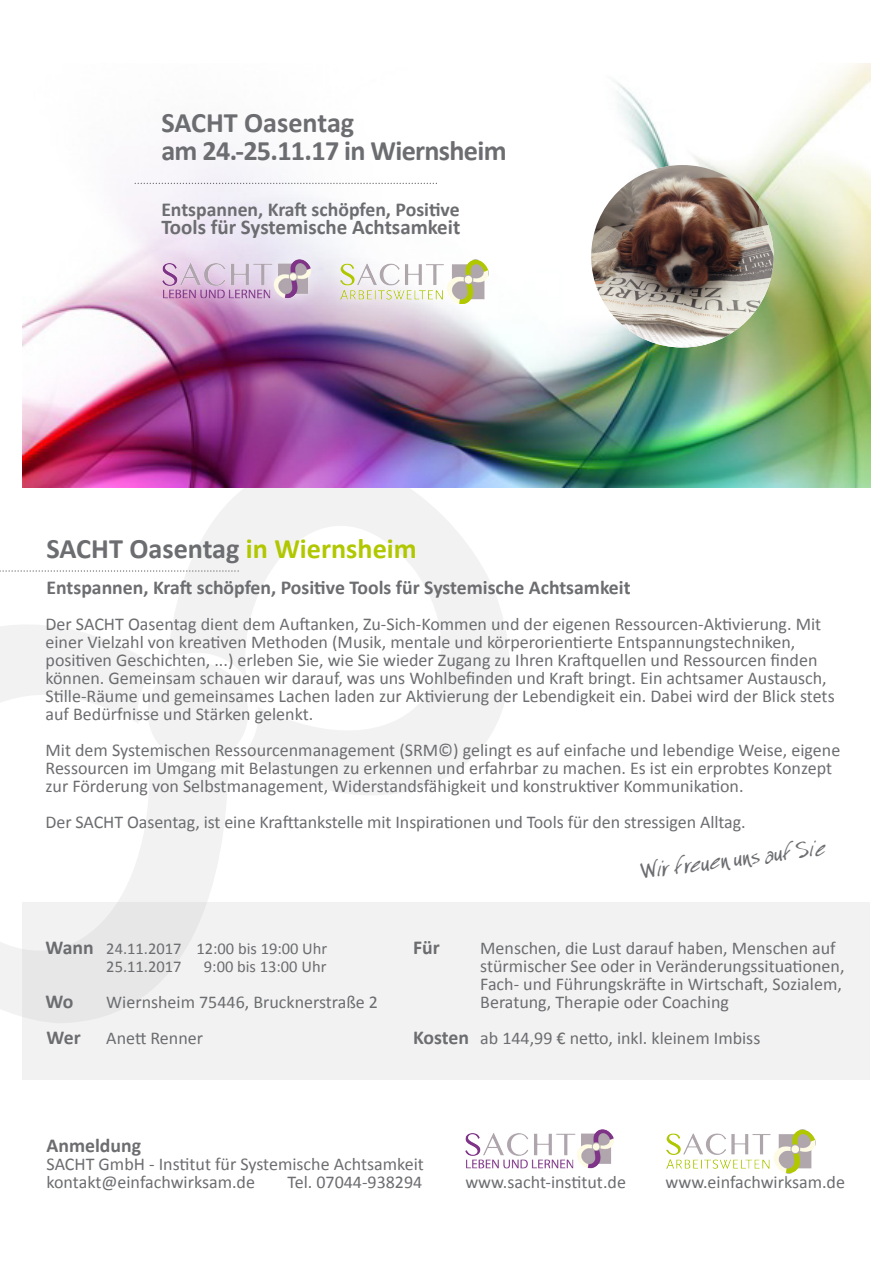
<style>
.page{position:relative;width:893px;height:1263px;background:#fff}
.page>*{position:absolute;margin:0;border:0;box-sizing:border-box;transform-origin:0 0}
.t1{font:29.4px "Especial Kay";color:#6c6d70}
.t2{font:700 28.2px/28.2px "Calibri";letter-spacing:-.025em;color:#6c6d70}
.t3{font:700 28.2px "Calibri";color:#6c6d70}
.t4{font:700 21px "Calibri";color:#6c6d70}
.t5{font:700 19.8px/36px "Calibri";color:#6c6d70}
.t6{font:18px/18px "Calibri";color:#6c6d70}
.t7{font:16.5px/18px "Calibri";color:#6c6d70}
.s1{color:#b1c800}
</style>
<div class="page">
<svg style="left:197px;top:488px;width:312px;height:307px"></svg>
<svg style="left:0;top:550px;width:228px;height:473px"></svg>
<svg style="left:143px;top:658px;width:110px;height:110px"></svg>
<img style="left:23px;top:64px;width:847px;height:424px">
<svg style="left:135px;top:183px;width:302px;height:1px"></svg>
<img style="left:591px;top:165px;width:183px;height:182px;border-radius:91px">
<svg style="left:330px;top:250px;width:169px;height:64px"></svg>
<img style="left:338px;top:258px;width:152px;height:46px">
<div style="left:145px;top:242px;width:183px;height:74px;background:#fff;opacity:.75"></div>
<img style="left:161px;top:257px;width:152px;height:47px">
<div style="left:23px;top:902px;width:847px;height:178px;background:#f2f2f3"></div>
<svg style="left:0;top:570px;width:239px;height:2px"></svg>
<img style="left:666px;top:1129px;width:150px;height:45px">
<img style="left:465px;top:1129px;width:149px;height:40px">
<h2 class="t2" style="left:161px;top:111px;width:347px">SACHT Oasentag<br>am 24.-25.11.17 in Wiernsheim</h2>
<p class="t5" style="left:161px;top:193px;width:300px">Entspannen, Kraft schöpfen, Positive</p>
<p class="t4" style="left:161px;top:218px;width:300px">Tools für Systemische Achtsamkeit</p>
<h2 class="t3" style="left:47px;top:537px;width:372px">SACHT Oasentag <span class="s1">in Wiernsheim</span></h2>
<p class="t5" style="left:47px;top:571px;width:585px">Entspannen, Kraft schöpfen, Positive Tools für Systemische Achtsamkeit</p>
<p class="t6" style="left:46px;top:617px;width:791px">Der SACHT Oasentag dient dem Auftanken, Zu-Sich-Kommen und der eigenen Ressourcen-Aktivierung. Mit einer Vielzahl von kreativen Methoden (Musik, mentale und körperorientierte Entspannungstechniken, positiven Geschichten, ...) erleben Sie, wie Sie wieder Zugang zu Ihren Kraftquellen und Ressourcen finden können. Gemeinsam schauen wir darauf, was uns Wohlbefinden und Kraft bringt. Ein achtsamer Austausch, Stille-Räume und gemeinsames Lachen laden zur Aktivierung der Lebendigkeit ein. Dabei wird der Blick stets auf Bedürfnisse und Stärken gelenkt.</p>
<p class="t6" style="left:46px;top:743px;width:796px">Mit dem Systemischen Ressourcenmanagement (SRM©) gelingt es auf einfache und lebendige Weise, eigene<br>Ressourcen im Umgang mit Belastungen zu erkennen und erfahrbar zu machen. Es ist ein erprobtes Konzept zur Förderung von Selbstmanagement, Widerstandsfähigkeit und konstruktiver Kommunikation.</p>
<p class="t6" style="left:46px;top:815px;width:701px">Der SACHT Oasentag, ist eine Krafttankstelle mit Inspirationen und Tools für den stressigen Alltag.</p>
<p class="t5" style="left:46px;top:931px;width:50px">Wann</p>
<p class="t5" style="left:46px;top:985px;width:37px">Wo<br>Wer</p>
<p class="t7" style="left:106px;top:941px;width:223px">24.11.2017 12:00 bis 19:00 Uhr<br>25.11.2017</p>
<p class="t7" style="left:204px;top:959px;width:124px">9:00 bis 13:00 Uhr</p>
<p class="t6" style="left:106px;top:986px;width:273px;line-height:36px">Wiernsheim 75446, Brucknerstraße 2<br>Anett Renner</p>
<h1 class="t1" style="left:639px;top:860px;width:188px;rotate:-8deg">Wir freuen uns auf Sie</h1>
<p class="t5" style="left:413px;top:931px;width:28px">Für</p>
<p class="t5" style="left:413px;top:1021px;width:57px">Kosten</p>
<p class="t6" style="left:480px;top:941px;width:366px">Menschen, die Lust darauf haben, Menschen auf stürmischer See oder in Veränderungssituationen, Fach- und Führungskräfte in Wirtschaft, Sozialem, Beratung, Therapie oder Coaching</p>
<p class="t6" style="left:480px;top:1031px;width:282px">ab 144,99 € netto, inkl. kleinem Imbiss</p>
<p class="t5" style="left:47px;top:1129px;width:96px">Anmeldung</p>
<p class="t6" style="left:47px;top:1157px;width:379px">SACHT GmbH - Institut für Systemische Achtsamkeit kontakt@einfachwirksam.de</p>
<p class="t6" style="left:288px;top:1175px;width:136px">Tel. 07044-938294</p>
<p class="t6" style="left:465px;top:1175px;width:162px">www.sacht-institut.de</p>
<p class="t6" style="left:665px;top:1175px;width:181px">www.einfachwirksam.de</p>
</div>
